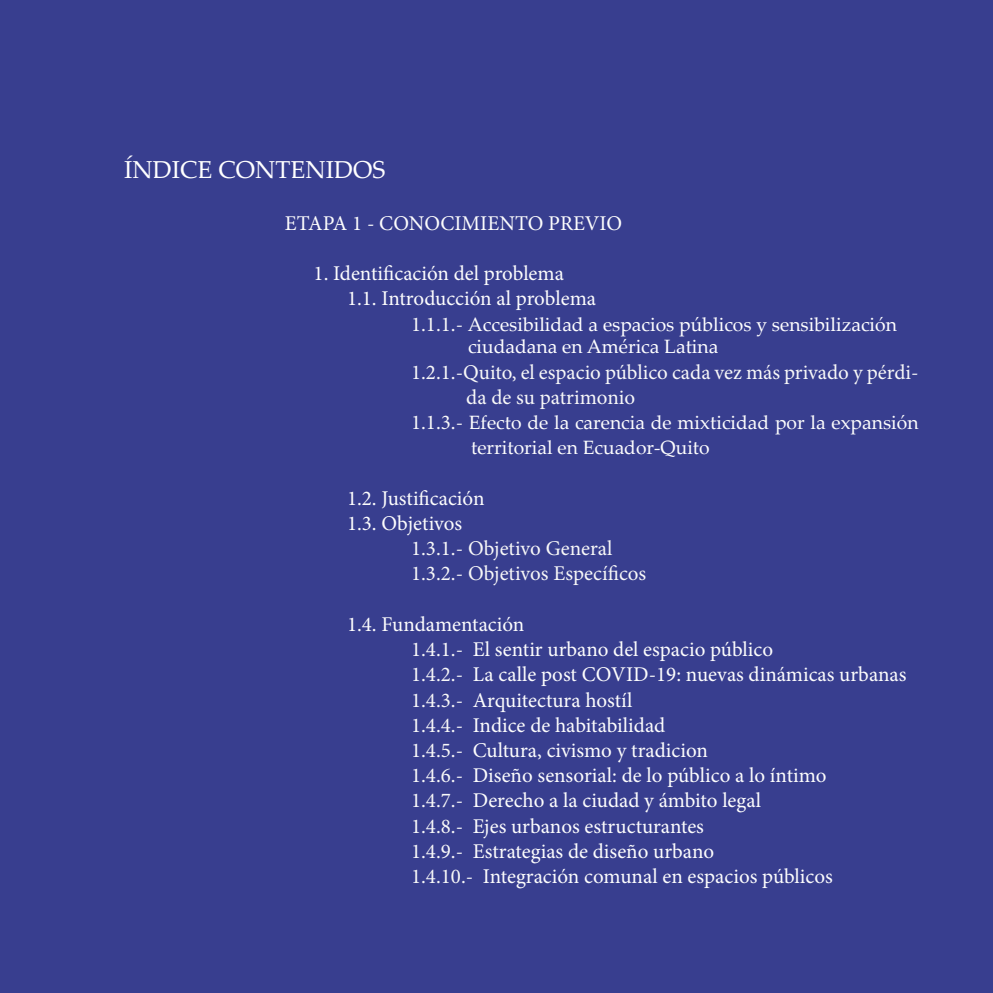
<style>
.page{position:relative;width:993px;height:993px;background:#fff}
.page>*{position:absolute;margin:0;border:0;box-sizing:border-box;transform-origin:0 0}
.t1{font:24.5px "Palatino Linotype";color:#fff}
.t2{font:21px/25.2px "Minion Pro";color:#fdfdfd}
.t3{font:21px/25.2px "Minion Pro";color:#f8f8f8}
.t4{font:19.25px/22.8px "Palatino Linotype";color:#fff}
.t5{font:19.25px/25.2px "Palatino Linotype";color:#fdfdfd}
.s1{font-family:"Minion Pro";font-size:21px;color:#f8f8f8}
.s2{color:#f8f8f8}
</style>
<div class="page">
<div style="left:0;top:0;width:992px;height:992px;background:#383e8f"></div>
<p class="t1" style="left:124px;top:152px;width:262px">ÍNDICE CONTENIDOS</p>
<p class="t2" style="left:285px;top:210px;width:338px">ETAPA 1 - CONOCIMIENTO PREVIO</p>
<p class="t2" style="left:347px;top:261px;width:250px;text-indent:-33px">1. Identificación del problema<br>1.1. Introducción al problema</p>
<p class="t4" style="left:468px;top:312px;width:430px;text-indent:-57px"><span class="s1">1.1.1.-</span> Accesibilidad a espacios públicos y sensibilización ciudadana en América Latina</p>
<p class="t3" style="left:466px;top:359px;width:453px;text-indent:-55px">1.2.1.-Quito, el espacio público cada vez más privado y pérdi&shy;da de su patrimonio</p>
<p class="t5" style="left:471px;top:409px;width:449px;text-indent:-60px"><span class="s1">1.1.3.-</span> Efecto de la carencia de mixticidad por la expansión territorial en Ecuador-Quito</p>
<p class="t2" style="left:347px;top:485px;width:139px">1.2. Justificación<br>1.3. Objetivos</p>
<p class="t3" style="left:411px;top:536px;width:237px">1.3.1.- Objetivo General<br>1.3.2.- Objetivos Específicos</p>
<p class="t2" style="left:411px;top:611px;width:496px;text-indent:-64px">1.4. Fundamentación<br><span class="s2">1.4.1.-</span> El sentir urbano del espacio público<br><span class="s2">1.4.2.-</span> La calle post COVID-19: nuevas dinámicas urbanas <span class="s2">1.4.3.-</span> Arquitectura hostíl<br><span class="s2">1.4.4.-</span> Indice de habitabilidad<br><span class="s2">1.4.5.-</span> Cultura, civismo y tradicion<br><span class="s2">1.4.6.-</span> Diseño sensorial: de lo público a lo íntimo<br><span class="s2">1.4.7.-</span> Derecho a la ciudad y ámbito legal<br><span class="s2">1.4.8.-</span> Ejes urbanos estructurantes<br><span class="s2">1.4.9.-</span> Estrategias de diseño urbano<br><span class="s2">1.4.10.-</span> Integración comunal en espacios públicos</p>
</div>
